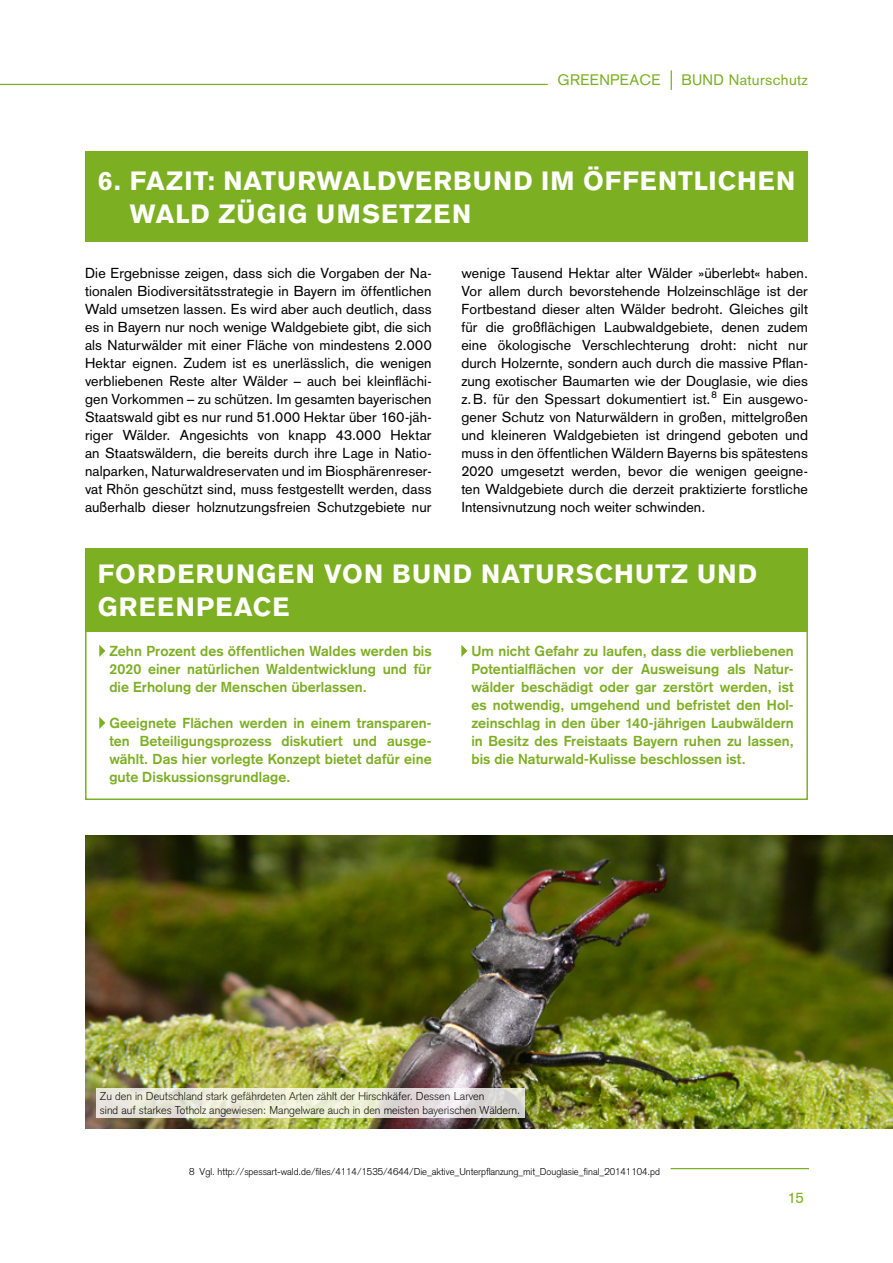
<style>
.page{position:relative;width:893px;height:1263px;background:#fff}
.page>*{position:absolute;margin:0;border:0;box-sizing:border-box;transform-origin:0 0}
.t1{font:700 26.25px/33.8px "Akzidenz Grotesk BQ";letter-spacing:.045em;color:#fff}
.t2{font:15px "Akzidenz Grotesk";letter-spacing:.02em;color:#7daf23}
.t3{font:14.25px/18px "Akzidenz Grotesk";letter-spacing:.01em;color:#000;text-align:justify}
.t4{font:700 14.25px/18px "Akzidenz Grotesk";letter-spacing:.005em;color:#7daf23;text-align:justify}
.t5{font:300 11.25px/13.5px "Akzidenz Grotesk";color:#000}
.t6{font:300 9.75px "Akzidenz Grotesk";color:#000}
</style>
<div class="page">
<svg style="left:671px;top:70px;width:1px;height:20px"></svg>
<hr style="left:0;top:84px;width:548px;height:1px;background:#7daf23">
<svg style="left:99px;top:645px;width:6px;height:12px"></svg>
<svg style="left:99px;top:717px;width:6px;height:12px"></svg>
<svg style="left:461px;top:645px;width:6px;height:12px"></svg>
<div style="left:85px;top:600px;width:723px;height:200px;border:2px solid #7daf23"></div>
<div style="left:85px;top:152px;width:723px;height:90px;background:#7daf23"></div>
<img style="left:85px;top:836px;width:808px;height:292px">
<div style="left:85px;top:548px;width:723px;height:84px;background:#7daf23"></div>
<hr style="left:671px;top:1168px;width:138px;height:1px;background:#7daf23">
<svg style="left:96px;top:1088px;width:429px;height:30px;background:#e7e6da"></svg>
<p class="t2" style="left:558px;top:71px;width:104px">GREENPEACE</p>
<p class="t2" style="left:681px;top:71px;width:128px">BUND Naturschutz</p>
<h1 class="t1" style="left:130px;top:164px;width:667px;text-indent:-32px">6. FAZIT: NATURWALDVERBUND IM ÖFFENTLICHEN<br>WALD ZÜGIG UMSETZEN</h1>
<p class="t3" style="left:85px;top:264px;width:348px">Die Ergebnisse zeigen, dass sich die Vorgaben der Na&shy;tionalen Biodiversitätsstrategie in Bayern im öffentlichen Wald umsetzen lassen. Es wird aber auch deutlich, dass es in Bayern nur noch wenige Waldgebiete gibt, die sich als Naturwälder mit einer Fläche von mindestens 2.000<br>Hektar eignen. Zudem ist es unerlässlich, die wenigen verbliebenen Reste alter Wälder – auch bei kleinflächi&shy;gen Vorkommen – zu schützen. Im gesamten bayerischen Staatswald gibt es nur rund 51.000 Hektar über 160-jäh&shy;riger Wälder. Angesichts von knapp 43.000 Hektar an Staatswäldern, die bereits durch ihre Lage in Natio&shy;nalparken, Naturwaldreservaten und im Biosphärenreser&shy;vat Rhön geschützt sind, muss festgestellt werden, dass außerhalb dieser holznutzungsfreien Schutzgebiete nur</p>
<p class="t3" style="left:461px;top:264px;width:348px">wenige Tausend Hektar alter Wälder »überlebt« haben.<br>Vor allem durch bevorstehende Holzeinschläge ist der Fortbestand dieser alten Wälder bedroht. Gleiches gilt für die großflächigen Laubwaldgebiete, denen zudem eine ökologische Verschlechterung droht: nicht nur durch Holzernte, sondern auch durch die massive Pflan&shy;zung exotischer Baumarten wie der Douglasie, wie dies z.B. für den Spessart dokumentiert ist.<sup>8</sup> Ein ausgewo&shy;gener Schutz von Naturwäldern in großen, mittelgroßen und kleineren Waldgebieten ist dringend geboten und muss in den öffentlichen Wäldern Bayerns bis spätestens 2020 umgesetzt werden, bevor die wenigen geeigne&shy;ten Waldgebiete durch die derzeit praktizierte forstliche Intensivnutzung noch weiter schwinden.</p>
<h1 class="t1" style="left:98px;top:557px;width:661px">FORDERUNGEN VON BUND NATURSCHUTZ UND<br>GREENPEACE</h1>
<p class="t4" style="left:109px;top:642px;width:324px">Zehn Prozent des öffentlichen Waldes werden bis 2020 einer natürlichen Waldentwicklung und für die Erholung der Menschen überlassen.</p>
<p class="t4" style="left:109px;top:714px;width:324px">Geeignete Flächen werden in einem transparen&shy;ten Beteiligungsprozess diskutiert und ausge&shy;wählt. Das hier vorlegte Konzept bietet dafür eine gute Diskussionsgrundlage.</p>
<p class="t4" style="left:471px;top:642px;width:324px">Um nicht Gefahr zu laufen, dass die verbliebenen Potentialflächen vor der Ausweisung als Natur&shy;wälder beschädigt oder gar zerstört werden, ist es notwendig, umgehend und befristet den Hol&shy;zeinschlag in den über 140-jährigen Laubwäldern in Besitz des Freistaats Bayern ruhen zu lassen, bis die Naturwald-Kulisse beschlossen ist.</p>
<p class="t5" style="left:100px;top:1089px;width:422px">Zu den in Deutschland stark gefährdeten Arten zählt der Hirschkäfer. Dessen Larven<br>sind auf starkes Totholz angewiesen: Mangelware auch in den meisten bayerischen Wäldern.</p>
<p class="t6" style="left:189px;top:1166px;width:472px">8 Vgl. http://spessart-wald.de/files/4114/1535/4644/Die_aktive_Unterpflanzung_mit_Douglasie_final_20141104.pd</p>
<p class="t2" style="left:787px;top:1189px;width:18px">15</p>
</div>
